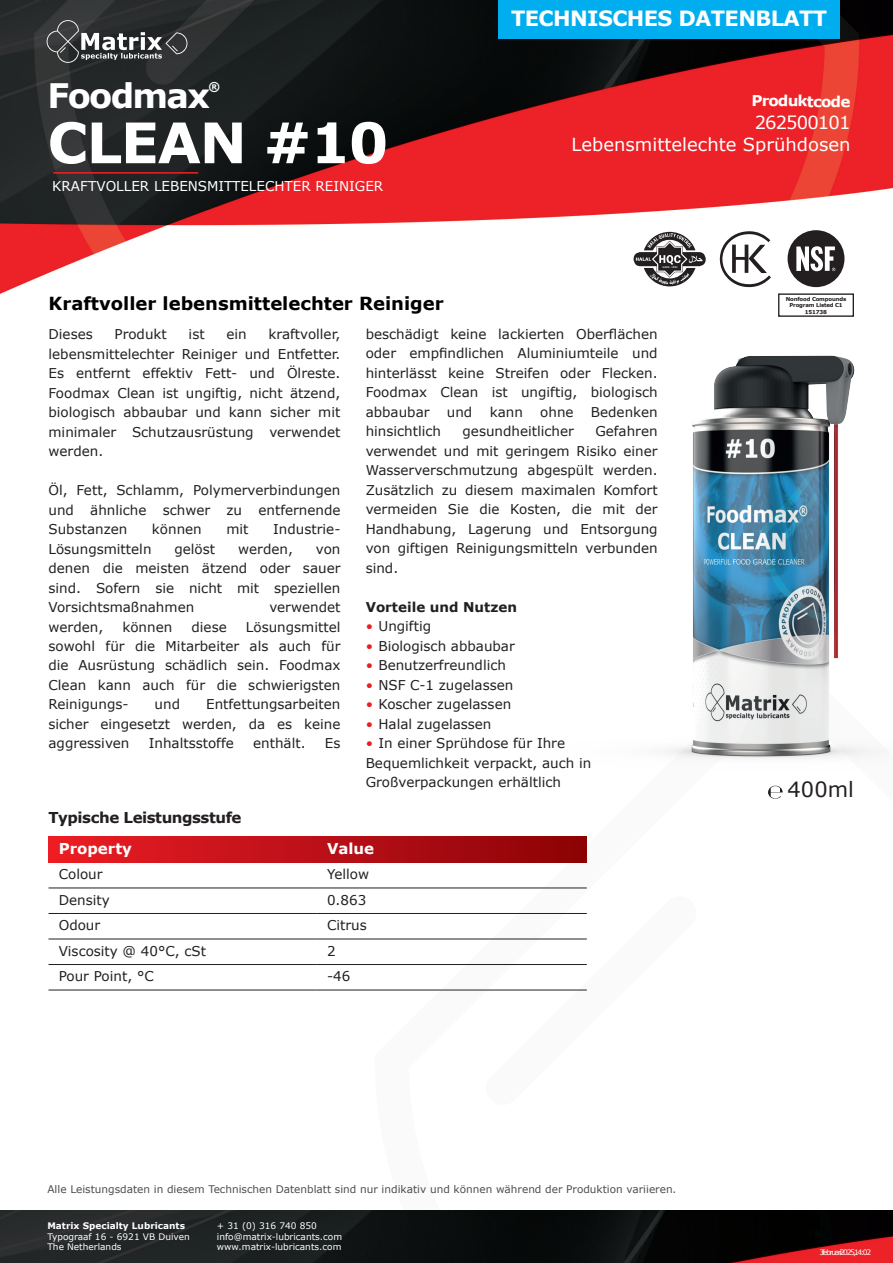
<style>
.page{position:relative;width:893px;height:1263px;background:#fff}
.page>*{position:absolute;margin:0;border:0;box-sizing:border-box;transform-origin:0 0}
.t1{font:700 55.95px "Verdana";letter-spacing:-.025em;color:#fff}
.t2{font:700 33.75px "Verdana";letter-spacing:-.05em;color:#fff}
.t3{font:700 21px "Verdana";letter-spacing:-.03em;color:#fff}
.t4{font:21px "Verdana";color:#231f20}
.t5{font:700 18px "Verdana";color:#000}
.t6{font:18px "Verdana";color:#fff}
.t7{font:18px "Verdana";letter-spacing:-.05em;color:#fff}
.t8{font:700 15px "Verdana";color:#fff}
.t9{font:700 15px "Verdana";letter-spacing:-.03em;color:#231f20}
.t10{font:13.5px/19.5px "Verdana";color:#231f20;text-align:justify}
.t11{font:13.5px "Verdana";color:#fff}
.t12{font:700 13.5px "Verdana";color:#231f20}
.t13{font:700 12.15px "Verdana";color:#fff}
.t14{font:10.5px "Verdana";color:#231f20}
.t15{font:9px/10.5px "Verdana";color:#fff}
.t16{font:700 9px "Verdana";color:#fff}
.t17{font:7.5px "Verdana";letter-spacing:-.18em;color:#fff}
.t18{font:700 5.4px/6.4px "Verdana";letter-spacing:-.03em;color:#231f20;text-align:center}
.s1{color:#ee1d23}
</style>
<div class="page">
<img style="left:0;top:0;width:893px;height:294px">
<svg style="left:47px;top:20px;width:140px;height:43px;background:#505253"></svg>
<img style="left:0;top:1211px;width:893px;height:52px">
<div style="left:498px;top:0;width:342px;height:38px;background:#00aeef"></div>
<img style="left:298px;top:219px;width:595px;height:644px">
<div style="left:49px;top:837px;width:268px;height:25px;background:linear-gradient(to right,#ed1d23,#ba1018)"></div>
<div style="left:317px;top:837px;width:270px;height:25px;background:linear-gradient(to right,#bb101a,#8b0204)"></div>
<hr style="left:49px;top:888px;width:268px;height:1px;background:#231f20">
<hr style="left:317px;top:888px;width:270px;height:1px;background:#231f20">
<hr style="left:49px;top:913px;width:268px;height:1px;background:#231f20">
<hr style="left:317px;top:913px;width:270px;height:1px;background:#231f20">
<hr style="left:49px;top:939px;width:268px;height:1px;background:#231f20">
<hr style="left:317px;top:939px;width:270px;height:1px;background:#231f20">
<hr style="left:49px;top:964px;width:268px;height:1px;background:#231f20">
<hr style="left:317px;top:964px;width:270px;height:1px;background:#231f20">
<hr style="left:49px;top:990px;width:268px;height:1px;background:#231f20">
<hr style="left:317px;top:990px;width:270px;height:1px;background:#231f20">
<div style="left:778px;top:221px;width:76px;height:76px;background:#fff"></div>
<svg style="left:788px;top:230px;width:56px;height:57px"></svg>
<div style="left:632px;top:221px;width:76px;height:76px;background:#fff"></div>
<svg style="left:634px;top:232px;width:72px;height:54px"></svg>
<div style="left:708px;top:221px;width:76px;height:76px;background:#fff"></div>
<svg style="left:719px;top:231px;width:52px;height:57px"></svg>
<hr style="left:53px;top:172px;width:145px;height:2px;background:#ee1d23">
<svg style="left:768px;top:786px;width:15px;height:13px"></svg>
<h2 class="t2" style="left:47px;top:74px;width:164px">Foodmax</h2>
<p class="t13" style="left:208px;top:79px;width:13px">®</p>
<h1 class="t1" style="left:47px;top:106px;width:343px">CLEAN #10</h1>
<p class="t11" style="left:52px;top:178px;width:333px">KRAFTVOLLER LEBENSMITTELECHTER REINIGER</p>
<h3 class="t5" style="left:49px;top:292px;width:397px">Kraftvoller lebensmittelechter Reiniger</h3>
<h3 class="t3" style="left:511px;top:5px;width:318px">TECHNISCHES DATENBLATT</h3>
<p class="t8" style="left:752px;top:90px;width:100px;rotate:1deg">Produktcode</p>
<h3 class="t7" style="left:755px;top:111px;width:97px">262500101</h3>
<h3 class="t6" style="left:571px;top:133px;width:281px">Lebensmittelechte Sprühdosen</h3>
<p class="t18" style="left:786px;top:296px;width:62px">Nonfood Compounds<br>Program Listed C1<br>151738</p>
<p class="t10" style="left:49px;top:325px;width:293px;text-indent:220px">kraftvoller, lebensmittelechter Reiniger und Entfetter.<br>Es entfernt effektiv Fett- und Ölreste.<br>Foodmax Clean ist ungiftig, nicht ätzend, biologisch abbaubar und kann sicher mit minimaler Schutzausrüstung verwendet werden.</p>
<p class="t10" style="left:49px;top:481px;width:293px">Öl, Fett, Schlamm, Polymerverbindungen und ähnliche schwer zu entfernende Substanzen</p>
<p class="t10" style="left:49px;top:325px;width:46px">Dieses</p>
<p class="t10" style="left:115px;top:325px;width:54px">Produkt</p>
<p class="t10" style="left:189px;top:325px;width:18px">ist</p>
<p class="t10" style="left:226px;top:325px;width:22px">ein</p>
<p class="t10" style="left:152px;top:519px;width:51px">können</p>
<p class="t10" style="left:226px;top:519px;width:24px">mit</p>
<p class="t10" style="left:273px;top:519px;width:69px">Industrie-</p>
<p class="t10" style="left:49px;top:539px;width:105px">Lösungsmitteln</p>
<p class="t10" style="left:174px;top:539px;width:42px">gelöst</p>
<p class="t10" style="left:238px;top:539px;width:56px">werden,</p>
<p class="t10" style="left:49px;top:539px;width:293px;text-indent:267px">von denen die meisten ätzend oder sauer sind. Sofern sie nicht mit speziellen Vorsichtsmaßnahmen</p>
<p class="t10" style="left:269px;top:597px;width:73px">verwendet</p>
<p class="t10" style="left:49px;top:617px;width:56px">werden,</p>
<p class="t10" style="left:122px;top:617px;width:51px">können</p>
<p class="t10" style="left:192px;top:617px;width:37px">diese</p>
<p class="t10" style="left:49px;top:617px;width:293px;text-indent:197px">Lösungsmittel sowohl für die Mitarbeiter als auch für die Ausrüstung schädlich sein. Foodmax Clean kann auch für die schwierigsten Reinigungs-</p>
<p class="t10" style="left:49px;top:695px;width:293px;text-indent:158px">Entfettungsarbeiten sicher eingesetzt werden, da es keine aggressiven</p>
<p class="t10" style="left:155px;top:695px;width:27px">und</p>
<p class="t10" style="left:149px;top:734px;width:87px">Inhaltsstoffe</p>
<p class="t10" style="left:253px;top:734px;width:54px">enthält.</p>
<p class="t10" style="left:325px;top:734px;width:17px">Es</p>
<p class="t9" style="left:49px;top:807px;width:195px">Typische Leistungsstufe</p>
<p class="t10" style="left:366px;top:324px;width:293px">beschädigt keine lackierten Oberflächen oder empfindlichen Aluminiumteile und hinterlässt keine Streifen oder Flecken.<br>Foodmax Clean ist ungiftig, biologisch abbaubar</p>
<p class="t10" style="left:447px;top:402px;width:27px">und</p>
<p class="t10" style="left:490px;top:402px;width:35px">kann</p>
<p class="t10" style="left:540px;top:402px;width:35px">ohne</p>
<p class="t10" style="left:591px;top:402px;width:68px">Bedenken</p>
<p class="t10" style="left:366px;top:422px;width:293px;text-indent:230px">Gefahren verwendet und mit geringem Risiko einer Wasserverschmutzung abgespült werden.<br>Zusätzlich zu diesem maximalen Komfort vermeiden Sie die Kosten, die mit der Handhabung, Lagerung und Entsorgung von giftigen Reinigungsmitteln verbunden sind.</p>
<p class="t12" style="left:366px;top:598px;width:153px">Vorteile und Nutzen</p>
<p class="t10" style="left:366px;top:617px;width:67px"><span class="s1">•</span> Ungiftig</p>
<p class="t10" style="left:366px;top:636px;width:151px"><span class="s1">•</span> Biologisch abbaubar</p>
<p class="t10" style="left:366px;top:656px;width:142px"><span class="s1">•</span> Benutzerfreundlich</p>
<p class="t10" style="left:366px;top:675px;width:149px"><span class="s1">•</span> NSF C-1 zugelassen</p>
<p class="t10" style="left:366px;top:695px;width:147px"><span class="s1">•</span> Koscher zugelassen</p>
<p class="t10" style="left:366px;top:714px;width:127px"><span class="s1">•</span> Halal zugelassen</p>
<p class="t10" style="left:366px;top:734px;width:227px;text-align:left"><span class="s1">•</span> In einer Sprühdose für Ihre<br>Bequemlichkeit verpackt, auch in<br>Großverpackungen erhältlich</p>
<p class="t10" style="left:366px;top:422px;width:77px">hinsichtlich</p>
<p class="t10" style="left:463px;top:422px;width:113px">gesundheitlicher</p>
<p class="t8" style="left:59px;top:838px;width:75px">Property</p>
<p class="t8" style="left:327px;top:838px;width:49px">Value</p>
<p class="t10" style="left:59px;top:865px;width:45px">Colour</p>
<p class="t10" style="left:327px;top:865px;width:44px">Yellow</p>
<p class="t10" style="left:59px;top:890px;width:52px">Density</p>
<p class="t10" style="left:327px;top:890px;width:41px">0.863</p>
<p class="t10" style="left:59px;top:916px;width:43px">Odour</p>
<p class="t10" style="left:327px;top:916px;width:41px">Citrus</p>
<p class="t10" style="left:59px;top:941px;width:149px">Viscosity @ 40°C, cSt</p>
<p class="t10" style="left:327px;top:941px;width:10px">2</p>
<p class="t10" style="left:59px;top:967px;width:97px">Pour Point, °C</p>
<p class="t10" style="left:327px;top:967px;width:25px">-46</p>
<p class="t14" style="left:47px;top:1183px;width:630px">Alle Leistungsdaten in diesem Technischen Datenblatt sind nur indikativ und können während der Produktion variieren.</p>
<p class="t16" style="left:47px;top:1220px;width:139px">Matrix Specialty Lubricants</p>
<p class="t15" style="left:47px;top:1231px;width:144px">Typograaf 16 - 6921 VB Duiven<br>The Netherlands</p>
<p class="t15" style="left:217px;top:1221px;width:127px">+ 31 (0) 316 740 850 info@matrix-lubricants.com www.matrix-lubricants.com</p>
<h3 class="t4" style="left:788px;top:776px;width:68px">400ml</h3>
<p class="t17" style="left:819px;top:1247px;width:53px">3 februari2025,14:02</p>
</div>
